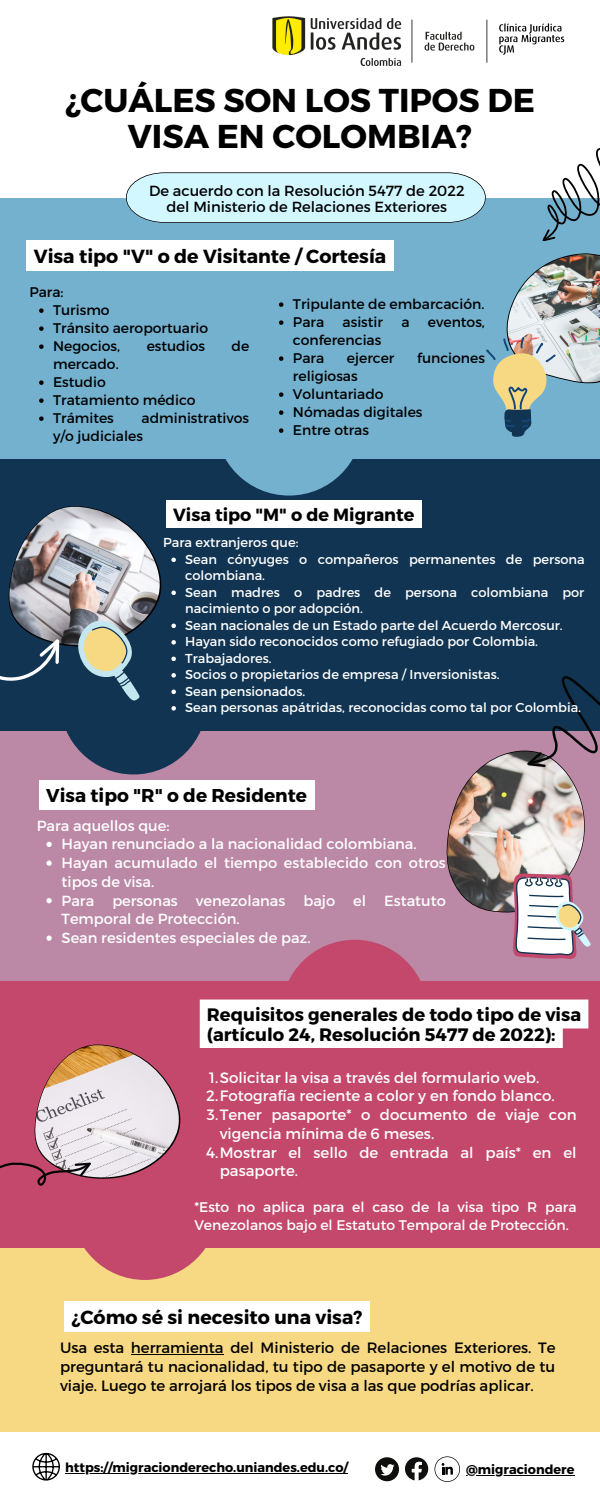
<style>
.page{position:relative;width:600px;height:1500px;background:#f8d983}
.page>*{position:absolute;margin:0;border:0;box-sizing:border-box;transform-origin:0 0}
.t1{font:700 33px/36px "Montserrat";color:#000;text-align:center}
.t2{font:700 19px "Montserrat";color:#000}
.t3{font:700 18.6px "Montserrat";color:#000}
.t4{font:700 18px/19.5px "Montserrat";color:#000}
.t5{font:700 17.6px "Montserrat";color:#000}
.t6{font:15px "Montserrat";color:#fff}
.t7{font:15px/18.8px "Montserrat";color:#000;text-align:justify}
.t8{font:14.7px/15.8px "Montserrat";color:#000;text-align:center}
.t9{font:14.6px/18.8px "Montserrat";color:#fff}
.t10{font:14px/18px "Montserrat";color:#000}
.t11{font:14px/18px "Montserrat";color:#fff}
.t12{font:13px/16.5px "Montserrat";color:#fff}
.t13{font:700 12.8px "Montserrat";color:#000}
</style>
<div class="page">
<div style="left:0;top:0;width:600px;height:244px;background:#fff"></div>
<div style="left:0;top:731px;width:600px;height:262px;background:#bb89a6"></div>
<div style="left:0;top:456px;width:600px;height:275px;background:#103452"></div>
<div style="left:60px;top:628px;width:147px;height:146px;background:#103452;border-radius:50%"></div>
<div style="left:0;top:198px;width:600px;height:261px;background:#73b1cf"></div>
<div style="left:216px;top:349px;width:147px;height:147px;background:#73b1cf;border-radius:50%"></div>
<div style="left:0;top:1432px;width:600px;height:68px;background:#fff"></div>
<div style="left:71px;top:1133px;width:147px;height:147px;background:#c3486c;border-radius:50%"></div>
<div style="left:0;top:981px;width:600px;height:266px;background:#c3486c"></div>
<div style="left:281px;top:940px;width:147px;height:147px;background:#c3486c;border-radius:50%"></div>
<svg style="left:126px;top:172px;width:360px;height:51px;background:#cbedf5"></svg>
<svg style="left:575px;top:253px;width:25px;height:131px"></svg>
<img style="left:506px;top:254px;width:94px;height:128px">
<svg style="left:486px;top:337px;width:70px;height:100px"></svg>
<svg style="left:542px;top:148px;width:58px;height:94px"></svg>
<svg style="left:0;top:506px;width:162px;height:195px"></svg>
<svg style="left:446px;top:676px;width:154px;height:283px"></svg>
<svg style="left:0;top:1044px;width:181px;height:142px"></svg>
<img style="left:272px;top:16px;width:293px;height:51px">
<div style="left:64px;top:1302px;width:306px;height:30px;background:#fff"></div>
<hr style="left:131px;top:1354px;width:93px;height:1px;background:#000">
<div style="left:26px;top:240px;width:368px;height:30px;background:#fff"></div>
<svg style="left:39px;top:308px;width:5px;height:5px"></svg>
<svg style="left:39px;top:326px;width:5px;height:5px"></svg>
<svg style="left:39px;top:344px;width:5px;height:5px"></svg>
<svg style="left:39px;top:380px;width:5px;height:5px"></svg>
<svg style="left:39px;top:398px;width:5px;height:5px"></svg>
<svg style="left:39px;top:416px;width:5px;height:5px"></svg>
<div style="left:166px;top:500px;width:255px;height:28px;background:#fff"></div>
<svg style="left:171px;top:558px;width:5px;height:4px"></svg>
<svg style="left:171px;top:591px;width:5px;height:4px"></svg>
<svg style="left:171px;top:624px;width:5px;height:4px"></svg>
<svg style="left:171px;top:640px;width:5px;height:5px"></svg>
<svg style="left:171px;top:657px;width:5px;height:4px"></svg>
<svg style="left:171px;top:673px;width:5px;height:5px"></svg>
<svg style="left:171px;top:690px;width:5px;height:4px"></svg>
<svg style="left:171px;top:706px;width:5px;height:5px"></svg>
<div style="left:39px;top:780px;width:276px;height:29px;background:#fff"></div>
<svg style="left:46px;top:842px;width:6px;height:5px"></svg>
<svg style="left:46px;top:861px;width:6px;height:5px"></svg>
<svg style="left:46px;top:898px;width:6px;height:5px"></svg>
<svg style="left:46px;top:936px;width:6px;height:5px"></svg>
<div style="left:200px;top:1000px;width:388px;height:48px;background:#fff"></div>
<svg style="left:279px;top:302px;width:4px;height:5px"></svg>
<svg style="left:279px;top:320px;width:4px;height:5px"></svg>
<svg style="left:279px;top:356px;width:4px;height:5px"></svg>
<svg style="left:279px;top:392px;width:4px;height:5px"></svg>
<svg style="left:279px;top:410px;width:4px;height:5px"></svg>
<svg style="left:279px;top:428px;width:4px;height:5px"></svg>
<svg style="left:375px;top:1457px;width:24px;height:24px"></svg>
<svg style="left:405px;top:1457px;width:23px;height:24px"></svg>
<svg style="left:435px;top:1456px;width:25px;height:26px"></svg>
<svg style="left:32px;top:1453px;width:28px;height:28px"></svg>
<hr style="left:466px;top:1475px;width:108px;height:1px;background:#000">
<hr style="left:65px;top:1473px;width:283px;height:1px;background:#000">
<h1 class="t1" style="left:65px;top:81px;width:471px">¿CUÁLES SON LOS TIPOS DE<br>VISA EN COLOMBIA?</h1>
<p class="t8" style="left:149px;top:182px;width:317px">De acuerdo con la Resolución 5477 de 2022 del Ministerio de Relaciones Exteriores</p>
<h2 class="t2" style="left:34px;top:243px;width:354px">Visa tipo "V" o de Visitante / Cortesía</h2>
<p class="t10" style="left:53px;top:300px;width:157px">Turismo<br>Tránsito aeroportuario<br>Negocios,</p>
<p class="t10" style="left:29px;top:282px;width:36px">Para:</p>
<p class="t10" style="left:293px;top:294px;width:193px">Tripulante de embarcación.<br>Para</p>
<p class="t10" style="left:343px;top:312px;width:42px">asistir</p>
<p class="t10" style="left:401px;top:312px;width:10px">a</p>
<p class="t10" style="left:428px;top:312px;width:58px">eventos,</p>
<p class="t10" style="left:293px;top:330px;width:90px">conferencias<br>Para</p>
<p class="t10" style="left:147px;top:336px;width:60px">estudios</p>
<p class="t10" style="left:232px;top:336px;width:19px">de</p>
<p class="t10" style="left:53px;top:354px;width:144px">mercado.<br>Estudio<br>Tratamiento médico<br>Trámites</p>
<p class="t10" style="left:347px;top:348px;width:49px">ejercer</p>
<p class="t10" style="left:417px;top:348px;width:69px">funciones</p>
<p class="t10" style="left:293px;top:366px;width:131px">religiosas<br>Voluntariado<br>Nómadas digitales<br>Entre otras</p>
<p class="t10" style="left:53px;top:408px;width:198px;text-indent:88px">administrativos y/o judiciales</p>
<h3 class="t5" style="left:173px;top:503px;width:243px">Visa tipo "M" o de Migrante</h3>
<p class="t12" style="left:185px;top:550px;width:401px">Sean cónyuges o compañeros permanentes de persona colombiana.<br>Sean madres o padres de persona colombiana por nacimiento o por adopción.<br>Sean nacionales de un Estado parte del Acuerdo Mercosur.<br>Hayan sido reconocidos como refugiado por Colombia.<br>Trabajadores.<br>Socios o propietarios de empresa / Inversionistas.<br>Sean pensionados.<br>Sean personas apátridas, reconocidas como tal por Colombia.</p>
<p class="t12" style="left:163px;top:534px;width:137px">Para extranjeros que:</p>
<h3 class="t3" style="left:46px;top:783px;width:262px">Visa tipo "R" o de Residente</h3>
<p class="t9" style="left:62px;top:834px;width:386px">Hayan renunciado a la nacionalidad colombiana.<br>Hayan acumulado el tiempo establecido con otros tipos de visa.<br>Para personas venezolanas bajo el Estatuto Temporal de Protección.<br>Sean residentes especiales de paz.</p>
<p class="t9" style="left:37px;top:815px;width:134px">Para aquellos que:</p>
<h3 class="t4" style="left:207px;top:1004px;width:376px">Requisitos generales de todo tipo de visa (artículo 24, Resolución 5477 de 2022):</h3>
<p class="t6" style="left:209px;top:1068px;width:332px">1.Solicitar la visa a través del formulario web.</p>
<p class="t6" style="left:206px;top:1086px;width:350px">2.Fotografía reciente a color y en fondo blanco.</p>
<p class="t6" style="left:207px;top:1105px;width:371px">3.Tener pasaporte* o documento de viaje con</p>
<p class="t6" style="left:220px;top:1124px;width:216px">vigencia mínima de 6 meses.</p>
<p class="t6" style="left:206px;top:1143px;width:372px">4.Mostrar el sello de entrada al país* en el</p>
<p class="t6" style="left:220px;top:1161px;width:80px">pasaporte.</p>
<p class="t11" style="left:194px;top:1198px;width:384px">*Esto no aplica para el caso de la visa tipo R para<br>Venezolanos bajo el Estatuto Temporal de Protección.</p>
<h2 class="t2" style="left:72px;top:1305px;width:292px">¿Cómo sé si necesito una visa?</h2>
<p class="t7" style="left:60px;top:1338px;width:497px">Usa esta herramienta del Ministerio de Relaciones Exteriores. Te preguntará tu nacionalidad, tu tipo de pasaporte y el motivo de tu viaje. Luego te arrojará los tipos de visa a las que podrías aplicar.</p>
<p class="t13" style="left:65px;top:1459px;width:284px">https://migracionderecho.uniandes.edu.co/</p>
<p class="t13" style="left:466px;top:1461px;width:110px">@migraciondere</p>
</div>
